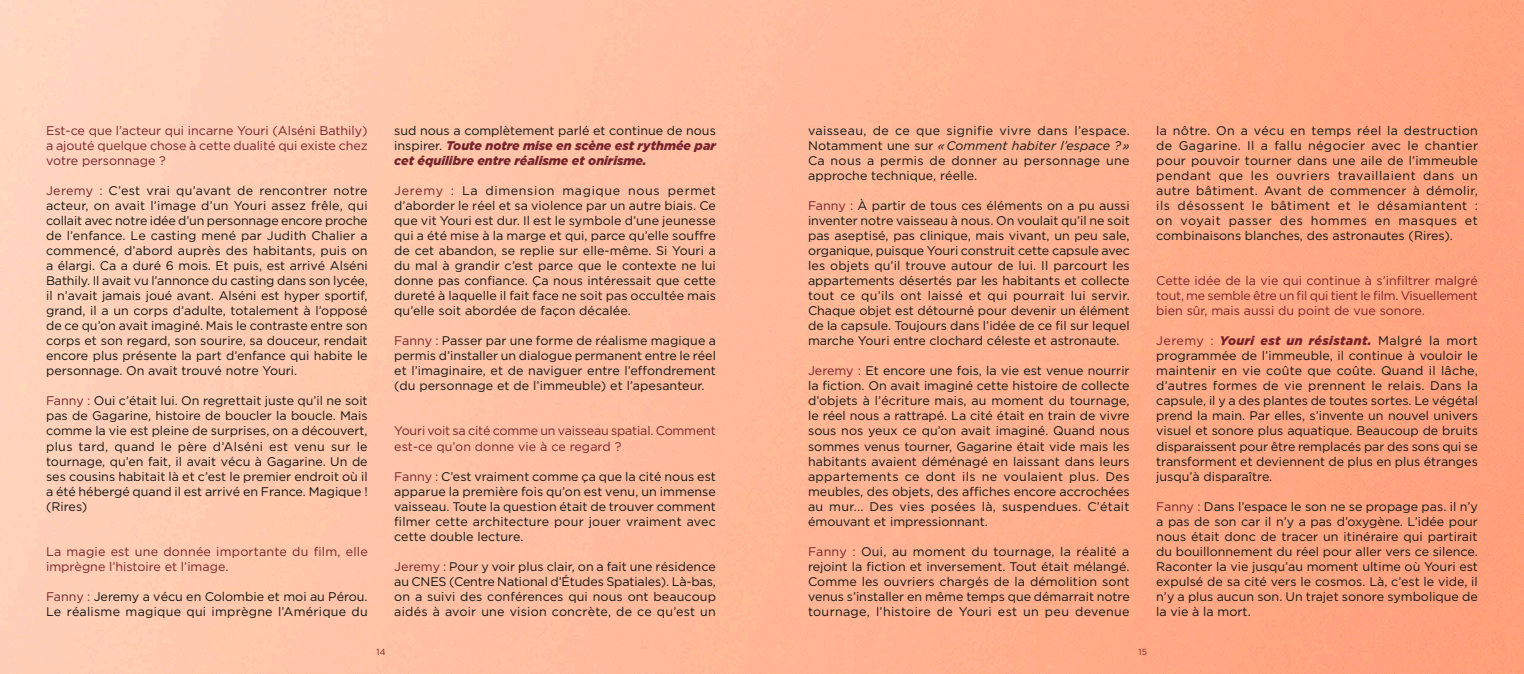
<style>
.page{position:relative;width:1524px;height:674px;background:#fff}
.page>*{position:absolute;margin:0;border:0;box-sizing:border-box;transform-origin:0 0}
.t1{font:12.5px/15px "Gotham";color:#131413;text-align:justify}
.t2{font:12.5px/15px "Gotham";color:#77222b;text-align:justify}
.t3{font:italic 900 12.5px/15px "Gotham";color:#77222b;text-align:justify}
.t4{font:12.5px/15px "Gotham";letter-spacing:.02em;color:#131413}
.t5{font:8.75px "Gotham";color:#77222b}
.s1{color:#77222b}
.s2{font-weight:400;font-style:normal;color:#131413}
.s3{font-style:italic}
.s4{font-weight:900;font-style:italic;color:#77222b}
</style>
<div class="page">
<p class="t2" style="left:46px;top:123px;width:323px">Est-ce que l’acteur qui incarne Youri (Alséni Bathily) a ajouté quelque chose à cette dualité qui existe chez votre personnage ?</p>
<p class="t1" style="left:46px;top:183px;width:323px"><span class="s1">Jeremy :</span> C’est vrai qu’avant de rencontrer notre acteur, on avait l’image d’un Youri assez frêle, qui collait avec notre idée d’un personnage encore proche de l’enfance. Le casting mené par Judith Chalier a commencé, d’abord auprès des habitants, puis on a élargi. Ca a duré 6 mois. Et puis, est arrivé Alséni Bathily. Il avait vu l’annonce du casting dans son lycée, il n’avait jamais joué avant. Alséni est hyper sportif, grand, il a un corps d’adulte, totalement à l’opposé de ce qu’on avait imaginé. Mais le contraste entre son corps et son regard, son sourire, sa douceur, rendait encore plus présente la part d’enfance qui habite le personnage. On avait trouvé notre Youri.</p>
<p class="t1" style="left:46px;top:393px;width:323px"><span class="s1">Fanny :</span> Oui c’était lui. On regrettait juste qu’il ne soit pas de Gagarine, histoire de boucler la boucle. Mais comme la vie est pleine de surprises, on a découvert, plus tard, quand le père d’Alséni est venu sur le tournage, qu’en fait, il avait vécu à Gagarine. Un de ses cousins habitait là et c’est le premier endroit où il a été hébergé quand il est arrivé en France. Magique ! (Rires)</p>
<p class="t2" style="left:46px;top:543px;width:323px">La magie est une donnée importante du film, elle imprègne l’histoire et l’image.</p>
<p class="t4" style="left:46px;top:588px;width:323px"><span class="s1">Fanny :</span> Jeremy a vécu en Colombie et moi au Pérou.<br>Le réalisme magique qui imprègne l’Amérique du</p>
<p class="t3" style="left:394px;top:123px;width:323px"><span class="s2">sud nous a complètement parlé et continue de nous inspirer.</span> Toute notre mise en scène est rythmée par cet équilibre entre réalisme et onirisme.</p>
<p class="t1" style="left:394px;top:183px;width:323px"><span class="s1">Jeremy :</span> La dimension magique nous permet d’aborder le réel et sa violence par un autre biais. Ce que vit Youri est dur. Il est le symbole d’une jeunesse qui a été mise à la marge et qui, parce qu’elle souffre de cet abandon, se replie sur elle-même. Si Youri a du mal à grandir c’est parce que le contexte ne lui donne pas confiance. Ça nous intéressait que cette dureté à laquelle il fait face ne soit pas occultée mais qu’elle soit abordée de façon décalée.</p>
<p class="t1" style="left:394px;top:333px;width:323px"><span class="s1">Fanny :</span> Passer par une forme de réalisme magique a permis d’installer un dialogue permanent entre le réel et l’imaginaire, et de naviguer entre l’effondrement (du personnage et de l’immeuble) et l’apesanteur.</p>
<p class="t2" style="left:394px;top:423px;width:323px">Youri voit sa cité comme un vaisseau spatial. Comment est-ce qu’on donne vie à ce regard ?</p>
<p class="t1" style="left:394px;top:468px;width:323px"><span class="s1">Fanny :</span> C’est vraiment comme ça que la cité nous est apparue la première fois qu’on est venu, un immense vaisseau. Toute la question était de trouver comment filmer cette architecture pour jouer vraiment avec cette double lecture.</p>
<p class="t1" style="left:394px;top:558px;width:323px"><span class="s1">Jeremy :</span> Pour y voir plus clair, on a fait une résidence au CNES (Centre National d’Études Spatiales). Là-bas, on a suivi des conférences qui nous ont beaucoup aidés à avoir une vision concrète, de ce qu’est un</p>
<p class="t1" style="left:808px;top:123px;width:323px">vaisseau, de ce que signifie vivre dans l’espace.<br>Notamment une sur <span class="s3">« Comment habiter l’espace ? » </span>Ca nous a permis de donner au personnage une approche technique, réelle.</p>
<p class="t1" style="left:808px;top:198px;width:323px"><span class="s1">Fanny :</span> À partir de tous ces éléments on a pu aussi inventer notre vaisseau à nous. On voulait qu’il ne soit pas aseptisé, pas clinique, mais vivant, un peu sale, organique, puisque Youri construit cette capsule avec les objets qu’il trouve autour de lui. Il parcourt les appartements désertés par les habitants et collecte tout ce qu’ils ont laissé et qui pourrait lui servir.<br>Chaque objet est détourné pour devenir un élément de la capsule. Toujours dans l’idée de ce fil sur lequel marche Youri entre clochard céleste et astronaute.</p>
<p class="t1" style="left:808px;top:363px;width:323px"><span class="s1">Jeremy :</span> Et encore une fois, la vie est venue nourrir la fiction. On avait imaginé cette histoire de collecte d’objets à l’écriture mais, au moment du tournage, le réel nous a rattrapé. La cité était en train de vivre sous nos yeux ce qu’on avait imaginé. Quand nous sommes venus tourner, Gagarine était vide mais les habitants avaient déménagé en laissant dans leurs appartements ce dont ils ne voulaient plus. Des meubles, des objets, des affiches encore accrochées au mur... Des vies posées là, suspendues. C’était émouvant et impressionnant.</p>
<p class="t1" style="left:808px;top:543px;width:323px"><span class="s1">Fanny :</span> Oui, au moment du tournage, la réalité a rejoint la fiction et inversement. Tout était mélangé.<br>Comme les ouvriers chargés de la démolition sont venus s’installer en même temps que démarrait notre tournage, l’histoire de Youri est un peu devenue</p>
<p class="t1" style="left:1156px;top:123px;width:323px">la nôtre. On a vécu en temps réel la destruction de Gagarine. Il a fallu négocier avec le chantier pour pouvoir tourner dans une aile de l’immeuble pendant que les ouvriers travaillaient dans un autre bâtiment. Avant de commencer à démolir, ils désossent le bâtiment et le désamiantent : on voyait passer des hommes en masques et combinaisons blanches, des astronautes (Rires).</p>
<p class="t2" style="left:1156px;top:273px;width:323px">Cette idée de la vie qui continue à s’infiltrer malgré tout, me semble être un fil qui tient le film. Visuellement bien sûr, mais aussi du point de vue sonore.</p>
<p class="t1" style="left:1156px;top:333px;width:323px"><span class="s1">Jeremy :</span> <span class="s4">Youri est un résistant.</span> Malgré la mort programmée de l’immeuble, il continue à vouloir le maintenir en vie coûte que coûte. Quand il lâche, d’autres formes de vie prennent le relais. Dans la capsule, il y a des plantes de toutes sortes. Le végétal prend la main. Par elles, s’invente un nouvel univers visuel et sonore plus aquatique. Beaucoup de bruits disparaissent pour être remplacés par des sons qui se transforment et deviennent de plus en plus étranges jusqu’à disparaître.</p>
<p class="t1" style="left:1156px;top:498px;width:323px"><span class="s1">Fanny :</span> Dans l’espace le son ne se propage pas. il n’y a pas de son car il n’y a pas d’oxygène. L’idée pour nous était donc de tracer un itinéraire qui partirait du bouillonnement du réel pour aller vers ce silence.<br>Raconter la vie jusqu’au moment ultime où Youri est expulsé de sa cité vers le cosmos. Là, c’est le vide, il n’y a plus aucun son. Un trajet sonore symbolique de la vie à la mort.</p>
<p class="t5" style="left:376px;top:646px;width:11px">14</p>
<p class="t5" style="left:1138px;top:646px;width:10px">15</p>
</div>
